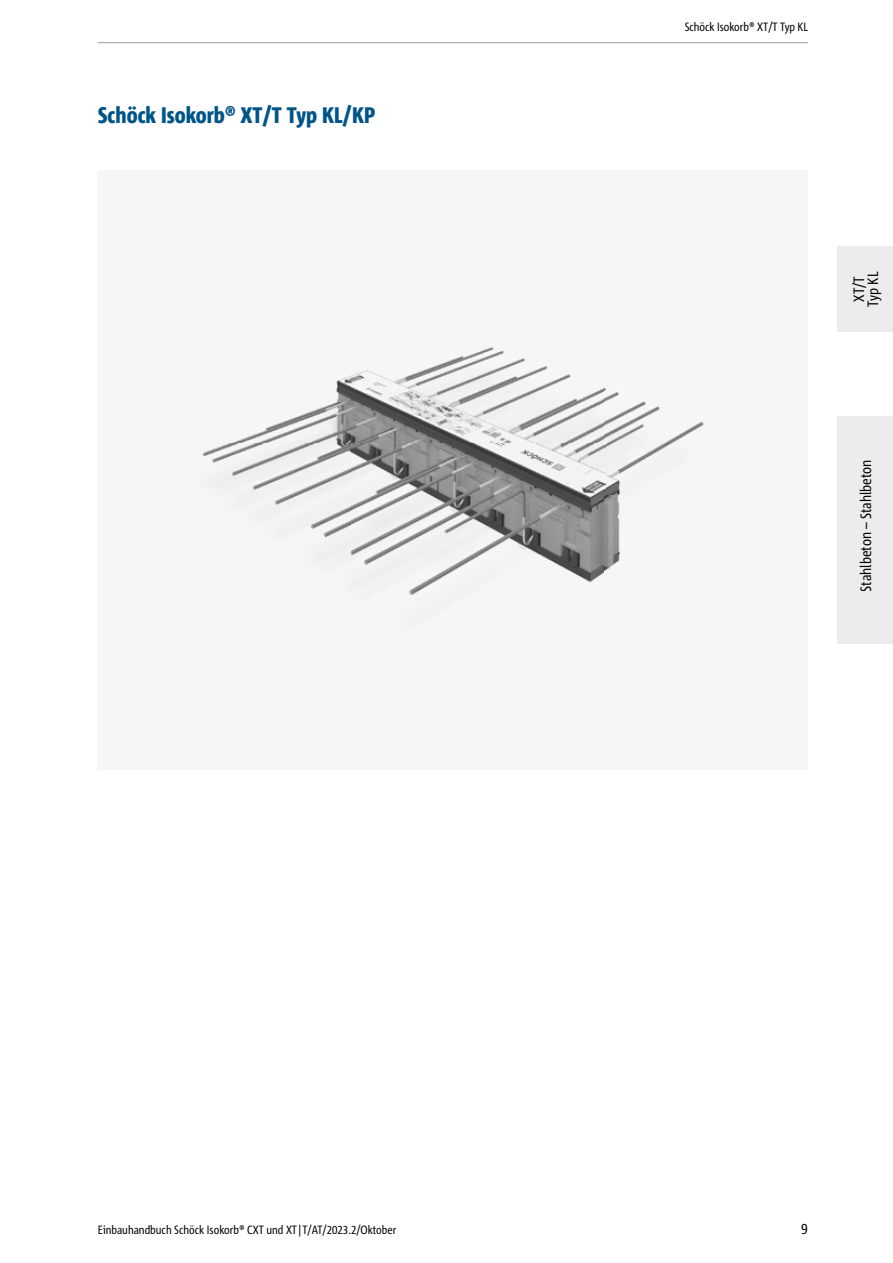
<style>
.page{position:relative;width:893px;height:1263px;background:#fff}
.page>*{position:absolute;margin:0;border:0;box-sizing:border-box;transform-origin:0 0}
.t1{font:800 condensed 22.5px "Corpid Schoeck";color:#005487}
.t2{font:condensed 15px/14.1px "Corpid Schoeck";color:#000;text-align:center}
.t3{font:condensed 12px "Corpid Schoeck";color:#000}
</style>
<div class="page">
<div style="left:98px;top:170px;width:710px;height:600px;background:#f6f6f6"></div>
<img style="left:202px;top:347px;width:502px;height:249px">
<div style="left:838px;top:416px;width:55px;height:227px;background:#ececed"></div>
<div style="left:838px;top:247px;width:55px;height:85px;background:#ececed"></div>
<hr style="left:98px;top:42px;width:710px;height:1px;background:#9c9d9d">
<h1 class="t1" style="left:98px;top:101px;width:279px">Schöck Isokorb® XT/T Typ KL/KP</h1>
<p class="t3" style="left:98px;top:1222px;width:300px">Einbauhandbuch Schöck Isokorb® CXT und XT|T/AT/2023.2/Oktober</p>
<p class="t3" style="left:685px;top:19px;width:125px">Schöck Isokorb® XT/T Typ KL</p>
<p class="t2" style="left:852px;top:307px;width:36px;rotate:-90deg">XT/T<br>Typ KL</p>
<p class="t2" style="left:859px;top:591px;width:134px;rotate:-90deg">Stahlbeton – Stahlbeton</p>
<p class="t2" style="left:801px;top:1222px;width:8px">9</p>
</div>
